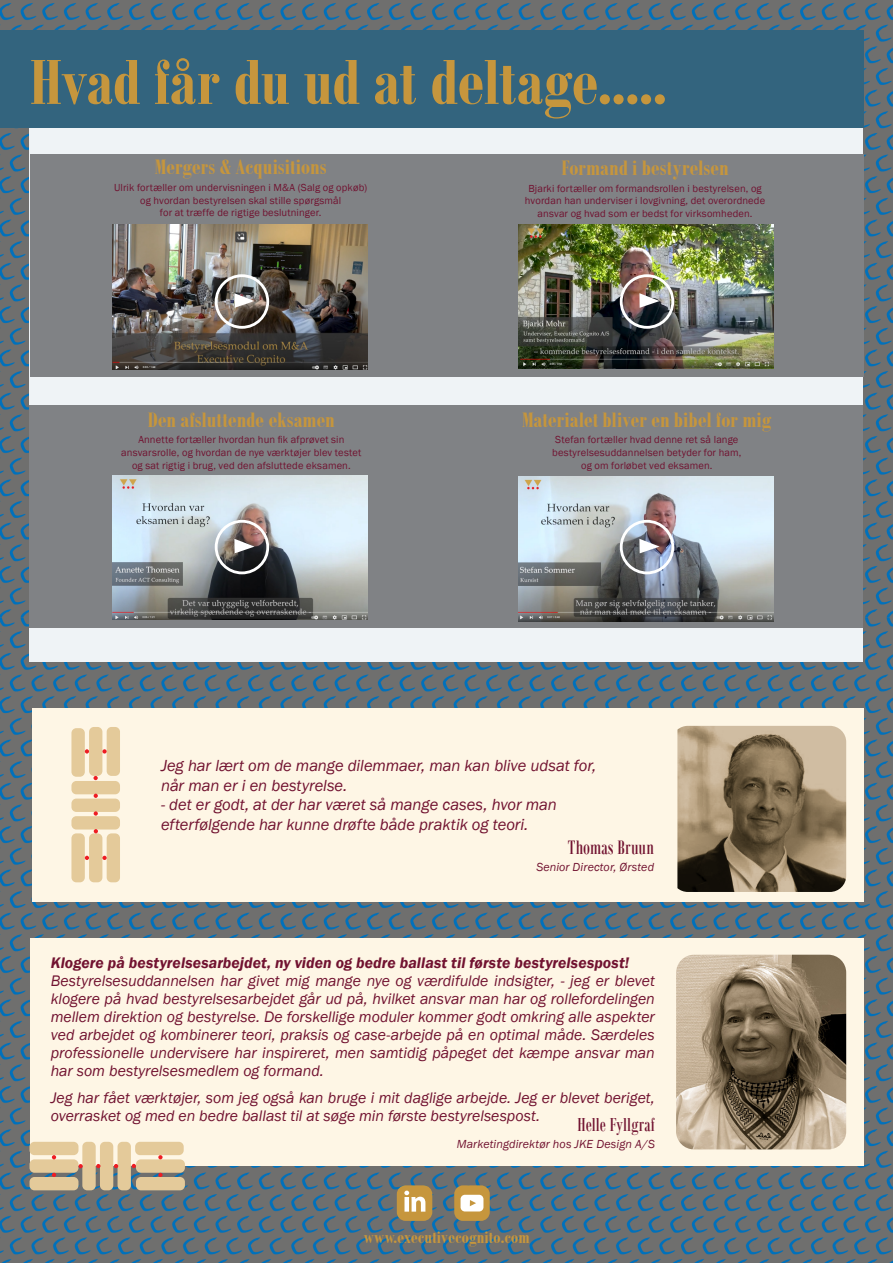
<style>
.page{position:relative;width:893px;height:1263px;background:#fff}
.page>*{position:absolute;margin:0;border:0;box-sizing:border-box;transform-origin:0 0}
.t1{font:700 69px "Bodoni MT Condensed";letter-spacing:-.01em;color:#c6963d}
.t2{font:700 22.5px "Bodoni MT Condensed";color:#c6963d}
.t3{font:21px "Bodoni MT Condensed";letter-spacing:.005em;color:#711230}
.t4{font:20.25px "Bodoni MT Condensed";letter-spacing:.01em;color:#711230}
.t5{font:700 18px "Bodoni MT Condensed";color:#c6963d}
.t6{font:italic 16.5px "Franklin Gothic";letter-spacing:-.005em;color:#711230}
.t7{font:italic 15.75px/18px "Franklin Gothic";color:#711230;text-align:justify}
.t8{font:italic 600 15.75px "Franklin Gothic";letter-spacing:.005em;color:#711230}
.t9{font:italic 12px "Franklin Gothic";letter-spacing:.01em;color:#711230}
.t10{font:10.5px/12.6px "Franklin Gothic";letter-spacing:.015em;color:#711230;text-align:center}
</style>
<div class="page">
<img style="left:0;top:0;width:893px;height:1263px">
<div style="left:30px;top:939px;width:833px;height:227px;background:#fef6e5"></div>
<div style="left:30px;top:30px;width:833px;height:631px;background:#eff3f6"></div>
<div style="left:0;top:30px;width:863px;height:98px;background:#33647e"></div>
<div style="left:30px;top:154px;width:833px;height:222px;background:#808285"></div>
<img style="left:113px;top:225px;width:255px;height:144px">
<img style="left:518px;top:225px;width:255px;height:143px">
<div style="left:30px;top:405px;width:833px;height:222px;background:#808285"></div>
<img style="left:518px;top:476px;width:255px;height:145px">
<img style="left:113px;top:475px;width:255px;height:145px">
<img style="left:676px;top:955px;width:170px;height:194px">
<div style="left:136px;top:1177px;width:49px;height:13px;background:#e4ca9a;border-radius:5px"></div>
<div style="left:136px;top:1159px;width:49px;height:14px;background:#e4ca9a;border-radius:5px"></div>
<div style="left:135px;top:1142px;width:49px;height:13px;background:#e4ca9a;border-radius:5px"></div>
<div style="left:118px;top:1142px;width:13px;height:48px;background:#e4ca9a;border-radius:5px"></div>
<div style="left:100px;top:1142px;width:13px;height:48px;background:#e4ca9a;border-radius:5px"></div>
<div style="left:82px;top:1142px;width:14px;height:48px;background:#e4ca9a;border-radius:5px"></div>
<div style="left:30px;top:1142px;width:48px;height:13px;background:#e4ca9a;border-radius:5px"></div>
<div style="left:30px;top:1159px;width:48px;height:14px;background:#e4ca9a;border-radius:5px"></div>
<div style="left:30px;top:1177px;width:48px;height:13px;background:#e4ca9a;border-radius:5px"></div>
<svg style="left:158px;top:1173px;width:5px;height:4px"></svg>
<svg style="left:158px;top:1155px;width:5px;height:4px"></svg>
<svg style="left:114px;top:1164px;width:4px;height:4px"></svg>
<svg style="left:96px;top:1164px;width:4px;height:4px"></svg>
<svg style="left:132px;top:1164px;width:4px;height:4px"></svg>
<svg style="left:52px;top:1155px;width:4px;height:4px"></svg>
<svg style="left:52px;top:1173px;width:4px;height:4px"></svg>
<svg style="left:78px;top:1164px;width:5px;height:4px"></svg>
<div style="left:215px;top:274px;width:54px;height:55px;border:3px solid #fff;border-radius:50%"></div>
<svg style="left:234px;top:293px;width:21px;height:15px"></svg>
<div style="left:215px;top:520px;width:54px;height:54px;border:3px solid #fff;border-radius:50%"></div>
<svg style="left:234px;top:539px;width:21px;height:14px"></svg>
<div style="left:620px;top:274px;width:54px;height:55px;border:3px solid #fff;border-radius:50%"></div>
<svg style="left:639px;top:293px;width:21px;height:15px"></svg>
<div style="left:620px;top:520px;width:54px;height:54px;border:3px solid #fff;border-radius:50%"></div>
<svg style="left:639px;top:539px;width:21px;height:14px"></svg>
<div style="left:454px;top:1185px;width:36px;height:36px;background:#c6963d;border-radius:9px"></div>
<div style="left:461px;top:1195px;width:22px;height:16px;background:#fff;border-radius:4px"></div>
<svg style="left:470px;top:1200px;width:6px;height:6px"></svg>
<div style="left:397px;top:1185px;width:35px;height:36px;background:#c6963d;border-radius:9px"></div>
<svg style="left:404px;top:1190px;width:21px;height:21px"></svg>
<div style="left:32px;top:708px;width:831px;height:193px;background:#fef6e5"></div>
<div style="left:107px;top:727px;width:13px;height:49px;background:#e4ca9a;border-radius:5px"></div>
<div style="left:89px;top:727px;width:13px;height:49px;background:#e4ca9a;border-radius:5px"></div>
<div style="left:71px;top:728px;width:14px;height:49px;background:#e4ca9a;border-radius:5px"></div>
<div style="left:71px;top:781px;width:49px;height:13px;background:#e4ca9a;border-radius:5px"></div>
<div style="left:71px;top:798px;width:49px;height:14px;background:#e4ca9a;border-radius:5px"></div>
<div style="left:71px;top:816px;width:49px;height:13px;background:#e4ca9a;border-radius:5px"></div>
<div style="left:71px;top:833px;width:14px;height:49px;background:#e4ca9a;border-radius:5px"></div>
<div style="left:89px;top:833px;width:13px;height:49px;background:#e4ca9a;border-radius:5px"></div>
<div style="left:107px;top:833px;width:13px;height:49px;background:#e4ca9a;border-radius:5px"></div>
<svg style="left:102px;top:749px;width:5px;height:4px"></svg>
<svg style="left:85px;top:749px;width:4px;height:4px"></svg>
<svg style="left:94px;top:794px;width:4px;height:4px"></svg>
<svg style="left:94px;top:811px;width:4px;height:5px"></svg>
<svg style="left:94px;top:776px;width:4px;height:4px"></svg>
<svg style="left:85px;top:856px;width:4px;height:4px"></svg>
<svg style="left:102px;top:856px;width:5px;height:4px"></svg>
<svg style="left:94px;top:829px;width:4px;height:4px"></svg>
<img style="left:677px;top:726px;width:169px;height:166px">
<p class="t1" style="left:30px;top:41px;width:638px">Hvad får du ud at deltage.....</p>
<p class="t2" style="left:155px;top:154px;width:173px">Mergers &amp; Acquisitions</p>
<p class="t10" style="left:114px;top:181px;width:255px">Ulrik fortæller om undervisningen i M&amp;A (Salg og opkøb)</p>
<p class="t10" style="left:140px;top:194px;width:202px">og hvordan bestyrelsen skal stille spørgsmål</p>
<p class="t10" style="left:160px;top:207px;width:163px">for at træffe de rigtige beslutninger.</p>
<p class="t2" style="left:148px;top:406px;width:188px">Den afsluttende eksamen</p>
<p class="t10" style="left:138px;top:434px;width:208px">Annette fortæller hvordan hun fik afprøvet sin</p>
<p class="t10" style="left:121px;top:446px;width:242px">ansvarsrolle, og hvordan de nye værktøjer blev testet</p>
<p class="t10" style="left:132px;top:459px;width:220px">og sat rigtig i brug, ved den afsluttede eksamen.</p>
<p class="t2" style="left:561px;top:155px;width:169px">Formand i bestyrelsen</p>
<p class="t10" style="left:528px;top:182px;width:235px">Bjarki fortæller om formandsrollen i bestyrelsen, og</p>
<p class="t10" style="left:525px;top:195px;width:242px">hvordan han underviser i lovgivning, det overordnede ansvar og hvad som er bedst for virksomheden.</p>
<p class="t2" style="left:522px;top:406px;width:251px">Materialet bliver en bibel for mig</p>
<p class="t10" style="left:552px;top:434px;width:191px">Stefan fortæller hvad denne ret så lange bestyrelsesuddannelsen betyder for ham, og om forløbet ved eksamen.</p>
<p class="t6" style="left:161px;top:755px;width:437px">Jeg har lært om de mange dilemmaer, man kan blive udsat for,</p>
<p class="t6" style="left:161px;top:775px;width:188px">når man er i en bestyrelse.</p>
<p class="t6" style="left:161px;top:794px;width:397px">- det er godt, at der har været så mange cases, hvor man</p>
<p class="t6" style="left:161px;top:814px;width:369px">efterfølgende har kunne drøfte både praktik og teori.</p>
<p class="t3" style="left:568px;top:835px;width:88px">Thomas Bruun</p>
<p class="t9" style="left:536px;top:859px;width:119px">Senior Director, Ørsted</p>
<p class="t8" style="left:51px;top:952px;width:580px">Klogere på bestyrelsesarbejdet, ny viden og bedre ballast til første bestyrelsespost!</p>
<p class="t7" style="left:51px;top:972px;width:606px">Bestyrelsesuddannelsen har givet mig mange nye og værdifulde indsigter, - jeg er blevet klogere på hvad bestyrelsesarbejdet går ud på, hvilket ansvar man har og rollefordelingen mellem direktion og bestyrelse. De forskellige moduler kommer godt omkring alle aspekter ved arbejdet og kombinerer teori, praksis og case-arbejde på en optimal måde. Særdeles professionelle undervisere har inspireret, men samtidig påpeget det kæmpe ansvar man har som bestyrelsesmedlem og formand.</p>
<p class="t7" style="left:51px;top:1089px;width:605px">Jeg har fået værktøjer, som jeg også kan bruge i mit daglige arbejde. Jeg er blevet beriget, overrasket og med en bedre ballast til at søge min første bestyrelsespost.</p>
<p class="t4" style="left:578px;top:1113px;width:79px">Helle Fyllgraf</p>
<p class="t9" style="left:457px;top:1136px;width:199px">Marketingdirektør hos JKE Design A/S</p>
<p class="t5" style="left:363px;top:1226px;width:168px">www.executivecognito.com</p>
</div>
